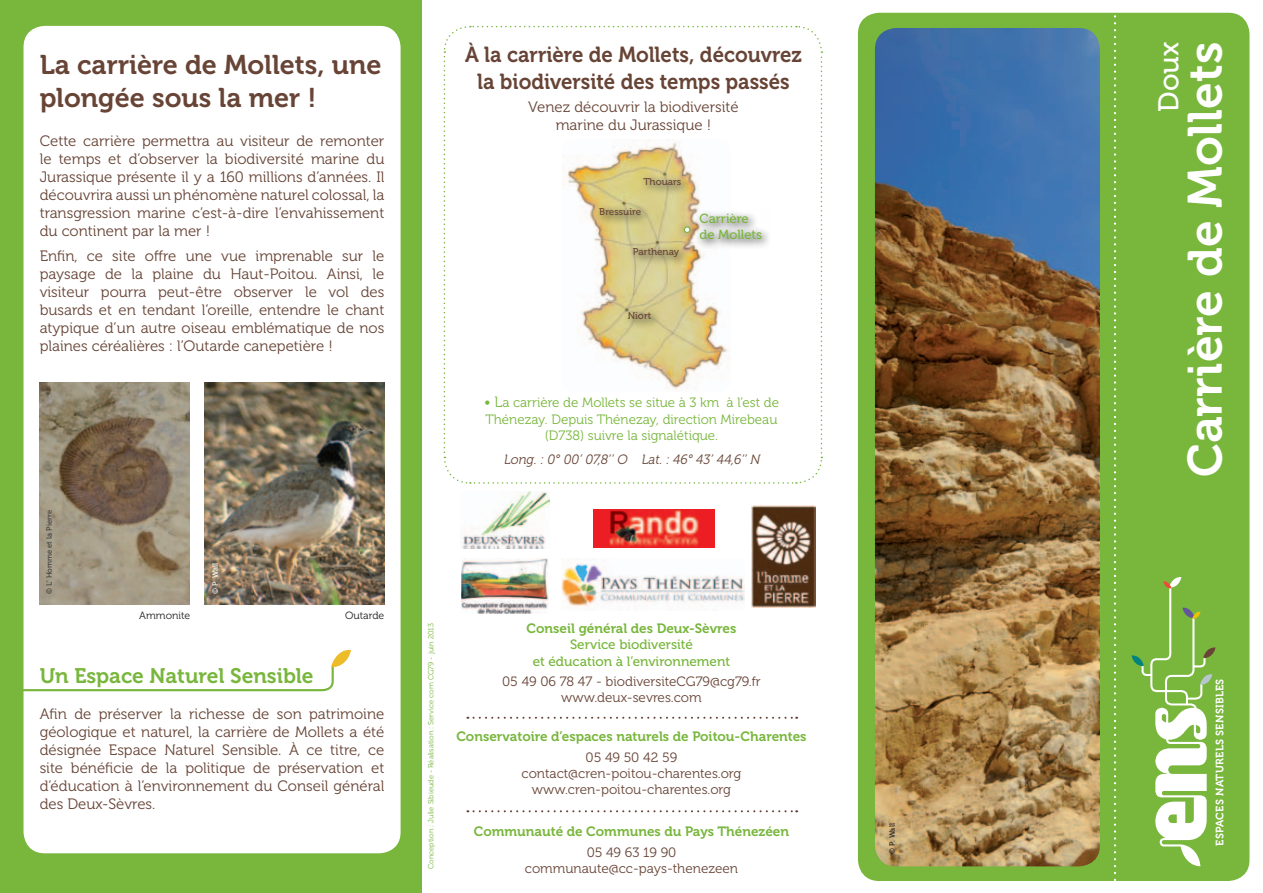
<style>
.page{position:relative;width:1263px;height:893px;background:#fff}
.page>*{position:absolute;margin:0;border:0;box-sizing:border-box;transform-origin:0 0}
.t1{font:48px "Museo 700";color:#fff}
.t2{font:28.5px "Museo 500";color:#fff}
.t3{font:27px/32.4px "Museo 700";color:#674436}
.t4{font:21.75px/26.1px "Museo 700";color:#674436;text-align:center;scale:.94 1}
.t5{font:21px "Museo 700";color:#78b63c}
.t6{font:15px/18px "Museo 300";color:#674436;text-align:justify}
.t7{font:13.5px "Museo 300";color:#674436}
.t8{font:13.5px "Museo 700";color:#78b63c}
.t9{font:13.5px/16.5px "Museo 300";color:#78b63c;text-align:center}
.t10{font:13.5px "Museo 500";color:#78b63c}
.t11{font:italic 13.5px "Museo 300";color:#674436;scale:.96 1}
.t12{font:13.05px "Museo 500";color:#78b63c}
.t13{font:10.8px "Museo 700";letter-spacing:.025em;color:#fff}
.t14{font:10.5px "Museo 300";color:#231f20}
.t15{font:9.75px "Museo 500";color:#674436}
.t16{font:7.5px "Museo 300";color:#78b63c}
.t17{font:7.5px "Museo 500";color:#3c3c3d}
.t18{font:7.5px "Museo 500";color:#231f20}
.t19{font:7.5px "Museo 500";color:#fff}
.s1{font-size:15px}
</style>
<div class="page">
<div style="left:0;top:0;width:422px;height:893px;background:#78b63c"></div>
<div style="left:24px;top:26px;width:377px;height:827px;background:#fff;border-radius:21px"></div>
<svg style="left:467px;top:717px;width:330px;height:2px"></svg>
<svg style="left:23px;top:649px;width:328px;height:43px"></svg>
<img style="left:205px;top:382px;width:179px;height:223px">
<img style="left:40px;top:382px;width:150px;height:223px">
<svg style="left:443px;top:25px;width:380px;height:459px"></svg>
<div style="left:684px;top:226px;width:6px;height:7px;border:1px solid #78b63c;border-radius:50%"></div>
<svg style="left:695px;top:209px;width:77px;height:41px"></svg>
<img style="left:461px;top:558px;width:87px;height:55px">
<img style="left:561px;top:558px;width:184px;height:48px">
<img style="left:752px;top:506px;width:63px;height:101px">
<img style="left:460px;top:491px;width:89px;height:57px">
<img style="left:593px;top:509px;width:121px;height:39px">
<svg style="left:467px;top:810px;width:330px;height:2px"></svg>
<div style="left:858px;top:13px;width:391px;height:868px;background:#78b63c"></div>
<img style="left:875px;top:28px;width:225px;height:838px">
<svg style="left:1131px;top:576px;width:84px;height:290px"></svg>
<svg style="left:1114px;top:12px;width:2px;height:869px;background:#9cc970"></svg>
<p class="t3" style="left:40px;top:49px;width:343px">La carrière de Mollets, une plongée sous la mer !</p>
<p class="t6" style="left:40px;top:132px;width:346px">Cette carrière permettra au visiteur de remonter le temps et d’observer la biodiversité marine du Jurassique présente il y a 160 millions d’années. Il découvrira aussi un phénomène naturel colossal, la transgression marine c’est-à-dire l’envahissement du continent par la mer !</p>
<p class="t6" style="left:40px;top:248px;width:346px">Enfin, ce site offre une vue imprenable sur le paysage de la plaine du Haut-Poitou. Ainsi, le visiteur pourra peut-être observer le vol des busards et en tendant l’oreille, entendre le chant atypique d’un autre oiseau emblématique de nos plaines céréalières : l’Outarde canepetière !</p>
<p class="t17" style="left:45px;top:594px;width:85px;rotate:-90deg">© L’ Homme et la Pierre</p>
<p class="t19" style="left:211px;top:594px;width:32px;rotate:-90deg">© P. Wall</p>
<p class="t14" style="left:139px;top:610px;width:53px">Ammonite</p>
<p class="t14" style="left:345px;top:610px;width:41px">Outarde</p>
<p class="t5" style="left:40px;top:664px;width:275px">Un Espace Naturel Sensible</p>
<p class="t6" style="left:40px;top:705px;width:346px">Afin de préserver la richesse de son patrimoine géologique et naturel, la carrière de Mollets a été désignée Espace Naturel Sensible. À ce titre, ce site bénéficie de la politique de préservation et d’éducation à l’environnement du Conseil général des Deux-Sèvres.</p>
<p class="t4" style="left:465px;top:42px;width:360px">À la carrière de Mollets, découvrez la biodiversité des temps passés</p>
<p class="t6" style="left:528px;top:98px;width:212px;text-align:center">Venez découvrir la biodiversité marine du Jurassique !</p>
<p class="t15" style="left:643px;top:176px;width:40px">Thouars</p>
<p class="t15" style="left:599px;top:206px;width:43px">Bressuire</p>
<p class="t15" style="left:633px;top:247px;width:48px">Parthenay</p>
<p class="t12" style="left:699px;top:211px;width:51px">Carrière</p>
<p class="t12" style="left:699px;top:227px;width:64px">de Mollets</p>
<p class="t15" style="left:628px;top:310px;width:25px">Niort</p>
<p class="t9" style="left:484px;top:395px;width:296px"><span class="s1">• L</span>a carrière de Mollets se situe à 3 km à l’est de<br>Thénezay. Depuis Thénezay, direction Mirebeau (D738) suivre la signalétique.</p>
<p class="t11" style="left:503px;top:452px;width:271px">Long. : 0° 00’ 07,8’’ O Lat. : 46° 43’ 44,6’’ N</p>
<p class="t16" style="left:427px;top:869px;width:247px;rotate:-90deg">Conception : Julie Sibieude - Réalisation : Service com CG79 - juin 2013</p>
<p class="t8" style="left:527px;top:621px;width:211px">Conseil général des Deux-Sèvres</p>
<p class="t10" style="left:570px;top:637px;width:124px">Service biodiversité</p>
<p class="t10" style="left:533px;top:653px;width:199px">et éducation à l’environnement</p>
<p class="t7" style="left:502px;top:674px;width:260px">05 49 06 78 47 - biodiversiteCG79@cg79.fr</p>
<p class="t7" style="left:561px;top:690px;width:142px">www.deux-sevres.com</p>
<p class="t8" style="left:456px;top:729px;width:352px">Conservatoire d’espaces naturels de Poitou-Charentes</p>
<p class="t7" style="left:585px;top:750px;width:93px">05 49 50 42 59</p>
<p class="t7" style="left:522px;top:766px;width:221px">contact@cren-poitou-charentes.org</p>
<p class="t7" style="left:532px;top:782px;width:201px">www.cren-poitou-charentes.org</p>
<p class="t8" style="left:474px;top:824px;width:317px">Communauté de Communes du Pays Thénezéen</p>
<p class="t7" style="left:587px;top:845px;width:91px">05 49 63 19 90</p>
<p class="t7" style="left:525px;top:861px;width:215px">communaute@cc-pays-thenezeen</p>
<p class="t18" style="left:888px;top:854px;width:32px;rotate:-90deg">© P. Wall</p>
<p class="t2" style="left:1153px;top:112px;width:71px;rotate:-90deg">Doux</p>
<p class="t1" style="left:1178px;top:477px;width:437px;rotate:-90deg">Carrière de Mollets</p>
<p class="t13" style="left:1214px;top:846px;width:169px;rotate:-90deg">ESPACES NATURELS SENSIBLES</p>
</div>
